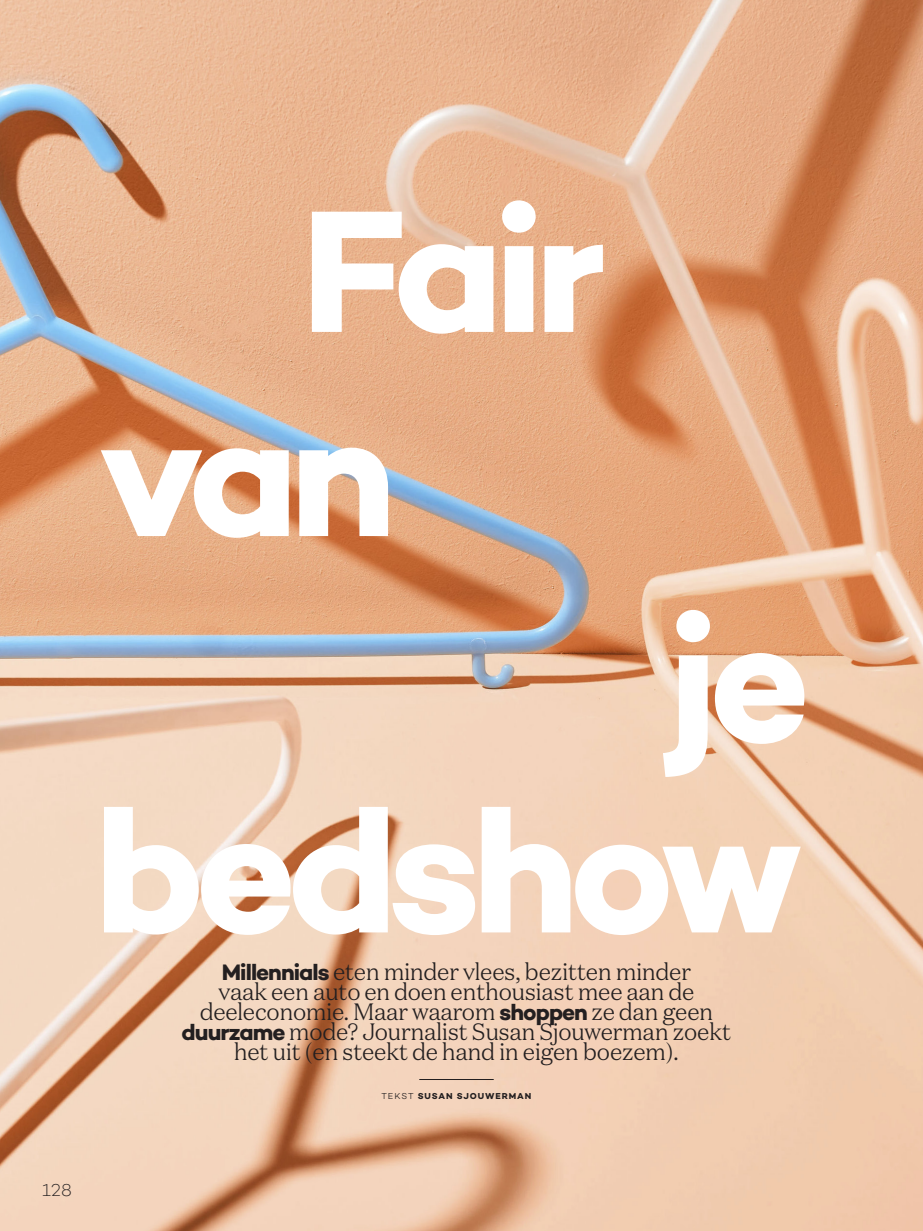
<style>
.page{position:relative;width:923px;height:1231px;background:#fff}
.page>*{position:absolute;margin:0;border:0;box-sizing:border-box;transform-origin:0 0}
.kop_Campton_bold{font:700 176.75px "Campton";letter-spacing:-.05em;color:#fff}
.intro_groot_Domaine{font:300 23.62px/20.1px "Domaine Text";letter-spacing:-.02em;color:#231f20;text-align:center}
.t1{font:200 17.5px "Campton";color:#231f20}
.credit_groot_Campton{font:700 8.75px "Campton";letter-spacing:.11em;color:#231f20}
.s1{font-family:"Campton";font-weight:700;font-size:22.75px}
.s2{font-weight:300}
</style>
<div class="page">
<img style="left:0;top:0;width:923px;height:1230px">
<hr style="left:419px;top:1078px;width:75px;height:1px;background:#231f20">
<p class="kop_Campton_bold" style="left:301px;top:159px;width:307px">Fair</p>
<p class="kop_Campton_bold" style="left:99px;top:363px;width:299px">van</p>
<p class="kop_Campton_bold" style="left:669px;top:568px;width:143px">je</p>
<p class="kop_Campton_bold" style="left:94px;top:759px;width:710px">bedshow</p>
<p class="intro_groot_Domaine" style="left:182px;top:960px;width:551px"><span class="s1">Millennials</span> eten minder vlees, bezitten minder<br>vaak een auto en doen enthousiast mee aan de deeleconomie. Maar waarom <span class="s1">shoppen</span> ze dan geen <span class="s1">duurzame</span> mode? Journalist Susan Sjouwerman zoekt het uit (en steekt de hand in eigen boezem).</p>
<p class="credit_groot_Campton" style="left:381px;top:1090px;width:151px"><span class="s2">TEKST</span> SUSAN SJOUWERMAN</p>
<p class="t1" style="left:42px;top:1178px;width:31px">128</p>
</div>
